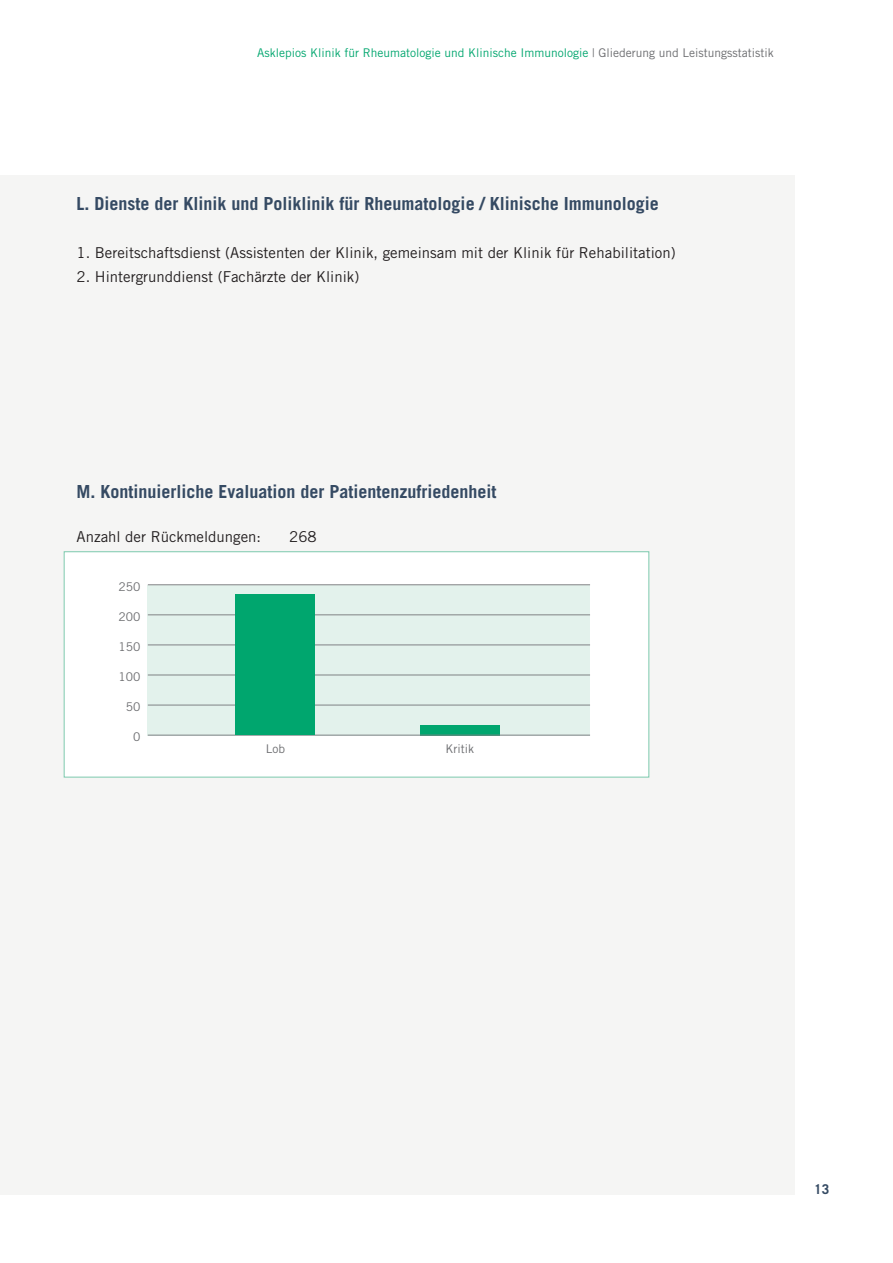
<style>
.page{position:relative;width:893px;height:1263px;background:#fff}
.page>*{position:absolute;margin:0;border:0;box-sizing:border-box;transform-origin:0 0}
.t1{font:700 18px "Trade Gothic LT Std";color:#354a63}
.t2{font:15px "Trade Gothic LT Std";color:#231f20}
.t3{font:700 13.5px "Trade Gothic LT Std";color:#354a63}
.t4{font:12px "Trade Gothic LT Std";color:#00a66e}
.t5{font:12px "Trade Gothic LT Std";color:#6c6d70}
.s1{color:#6c6d70}
</style>
<div class="page">
<div style="left:0;top:175px;width:795px;height:1020px;background:#f5f5f4"></div>
<div style="left:64px;top:551px;width:585px;height:226px;background:#fff;border:1px solid #7dcaae"></div>
<div style="left:148px;top:585px;width:442px;height:151px;background:#e3f2ec"></div>
<hr style="left:148px;top:584px;width:442px;height:1px;background:#808285">
<hr style="left:148px;top:614px;width:442px;height:1px;background:#808285">
<hr style="left:148px;top:644px;width:442px;height:1px;background:#808285">
<hr style="left:148px;top:675px;width:442px;height:1px;background:#808285">
<hr style="left:148px;top:705px;width:442px;height:1px;background:#808285">
<div style="left:420px;top:725px;width:79px;height:10px;background:#00a66e"></div>
<hr style="left:148px;top:735px;width:442px;height:1px;background:#808285">
<div style="left:236px;top:594px;width:79px;height:141px;background:#00a66e"></div>
<p class="t4" style="left:257px;top:45px;width:518px">Asklepios Klinik für Rheumatologie und Klinische Immunologie <span class="s1">| Gliederung und Leistungsstatistik</span></p>
<p class="t1" style="left:77px;top:193px;width:584px">L. Dienste der Klinik und Poliklinik für Rheumatologie / Klinische Immunologie</p>
<p class="t2" style="left:77px;top:244px;width:601px">1. Bereitschaftsdienst (Assistenten der Klinik, gemeinsam mit der Klinik für Rehabilitation)</p>
<p class="t2" style="left:77px;top:268px;width:284px">2. Hintergrunddienst (Fachärzte der Klinik)</p>
<p class="t1" style="left:77px;top:481px;width:422px">M. Kontinuierliche Evaluation der Patientenzufriedenheit</p>
<p class="t2" style="left:77px;top:528px;width:186px">Anzahl der Rückmeldungen:</p>
<p class="t2" style="left:289px;top:528px;width:29px">268</p>
<p class="t5" style="left:118px;top:579px;width:23px">250</p>
<p class="t5" style="left:118px;top:609px;width:23px">200</p>
<p class="t5" style="left:118px;top:639px;width:23px">150</p>
<p class="t5" style="left:118px;top:669px;width:23px">100</p>
<p class="t5" style="left:126px;top:699px;width:16px">50</p>
<p class="t5" style="left:133px;top:729px;width:9px">0</p>
<p class="t5" style="left:266px;top:741px;width:21px">Lob</p>
<p class="t5" style="left:446px;top:741px;width:30px">Kritik</p>
<p class="t3" style="left:814px;top:1181px;width:17px">13</p>
</div>
